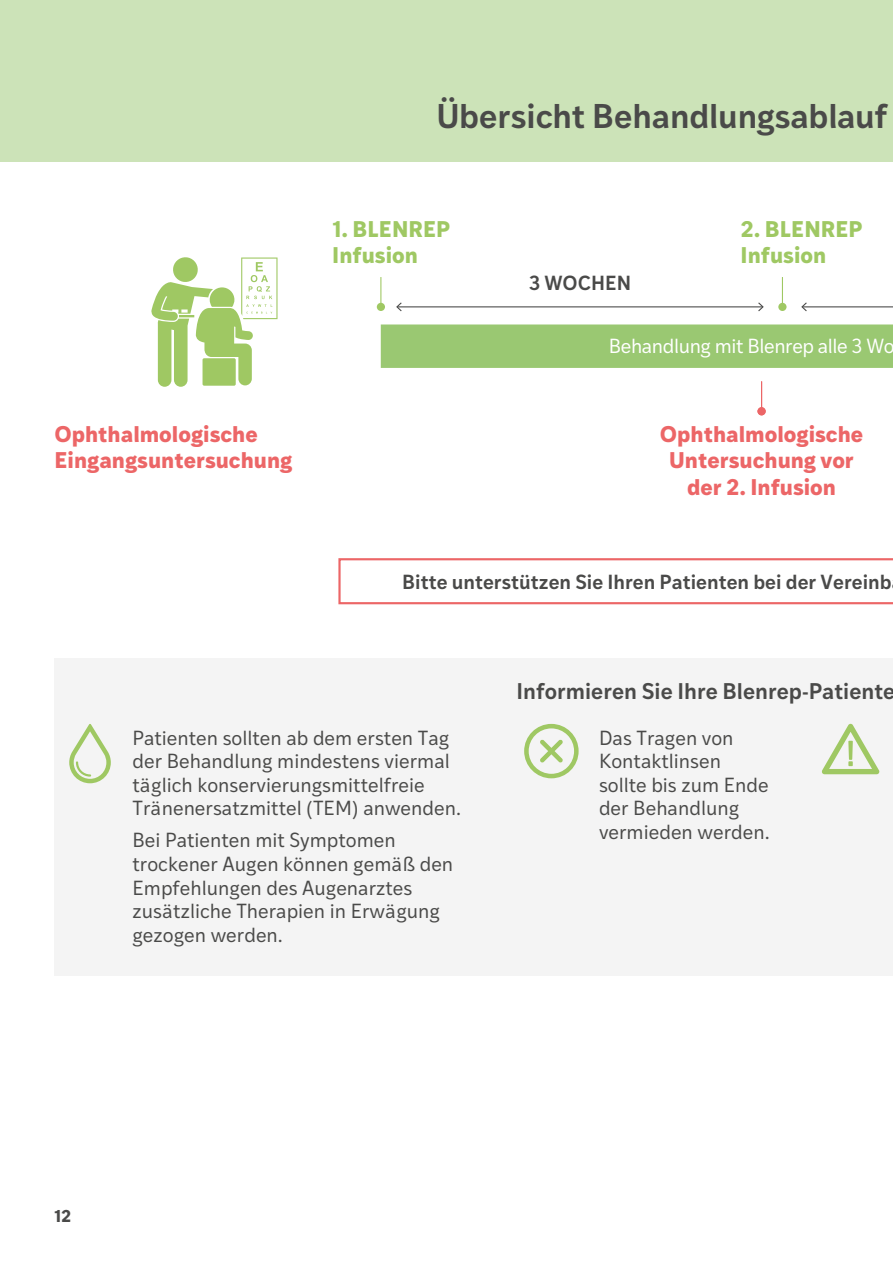
<style>
.page{position:relative;width:893px;height:1263px;background:#fff}
.page>*{position:absolute;margin:0;border:0;box-sizing:border-box;transform-origin:0 0}
.t1{font:600 33px "Ivy Style Sans";color:#4a4a49}
.t2{font:700 21.75px/26.1px "Ivy Style Sans";color:#ec6667;text-align:center}
.t3{font:700 21.75px/26.1px "Ivy Style Sans";color:#9fc863}
.t4{font:600 21.75px "Ivy Style Sans";color:#4a4a49}
.t5{font:19.65px/23.5px "Ivy Style Sans";color:#4a4a49}
.t6{font:600 19.65px "Ivy Style Sans";color:#4a4a49}
.t7{font:19.65px "Ivy Style Sans";letter-spacing:-.02em;color:#fff}
.t8{font:700 16.5px "Ivy Style Sans";color:#4a4a49}
</style>
<div class="page">
<div style="left:0;top:0;width:893px;height:162px;background:#cce3b8"></div>
<div style="left:54px;top:658px;width:839px;height:318px;background:#f4f4f4"></div>
<svg style="left:524px;top:724px;width:55px;height:54px"></svg>
<svg style="left:822px;top:724px;width:57px;height:50px"></svg>
<svg style="left:69px;top:724px;width:42px;height:59px"></svg>
<hr style="left:397px;top:306px;width:366px;height:1px;background:#4a4a49">
<svg style="left:396px;top:302px;width:6px;height:9px"></svg>
<svg style="left:758px;top:302px;width:6px;height:9px"></svg>
<hr style="left:802px;top:306px;width:91px;height:1px;background:#4a4a49">
<svg style="left:801px;top:302px;width:6px;height:9px"></svg>
<hr style="left:380px;top:277px;width:1px;height:30px;background:#9fc863">
<div style="left:377px;top:303px;width:8px;height:8px;background:#9fc863;border-radius:50%"></div>
<hr style="left:782px;top:277px;width:1px;height:30px;background:#9fc863">
<div style="left:778px;top:303px;width:8px;height:8px;background:#9fc863;border-radius:50%"></div>
<div style="left:381px;top:324px;width:512px;height:44px;background:#9ac872"></div>
<hr style="left:761px;top:381px;width:1px;height:30px;background:#ec6667">
<div style="left:757px;top:407px;width:9px;height:8px;background:#ec6667;border-radius:50%"></div>
<svg style="left:151px;top:257px;width:127px;height:130px"></svg>
<svg style="left:338px;top:558px;width:555px;height:46px"></svg>
<p class="t1" style="left:436px;top:90px;width:453px">Übersicht Behandlungsablauf</p>
<p class="t3" style="left:332px;top:214px;width:119px">1. BLENREP<br>Infusion</p>
<p class="t3" style="left:741px;top:214px;width:123px">2. BLENREP<br>Infusion</p>
<p class="t6" style="left:529px;top:267px;width:104px">3 WOCHEN</p>
<p class="t2" style="left:54px;top:420px;width:239px;text-align:left">Ophthalmologische<br>Eingangsuntersuchung</p>
<p class="t7" style="left:609px;top:331px;width:287px">Behandlung mit Blenrep alle 3 Wo</p>
<p class="t2" style="left:660px;top:420px;width:205px">Ophthalmologische<br>Untersuchung vor der 2. Infusion</p>
<p class="t6" style="left:402px;top:567px;width:491px">Bitte unterstützen Sie Ihren Patienten bei der Vereinb</p>
<p class="t4" style="left:517px;top:674px;width:380px">Informieren Sie Ihre Blenrep-Patiente</p>
<p class="t5" style="left:132px;top:725px;width:330px">Patienten sollten ab dem ersten Tag der Behandlung mindestens viermal täglich konservierungsmittelfreie Tränenersatzmittel (TEM) anwenden.</p>
<p class="t5" style="left:132px;top:827px;width:322px">Bei Patienten mit Symptomen trockener Augen können gemäß den<br>Empfehlungen des Augenarztes zusätzliche Therapien in Erwägung gezogen werden.</p>
<p class="t8" style="left:54px;top:1202px;width:18px">12</p>
<p class="t5" style="left:599px;top:725px;width:172px">Das Tragen von<br>Kontaktlinsen sollte bis zum Ende der Behandlung vermieden werden.</p>
</div>
